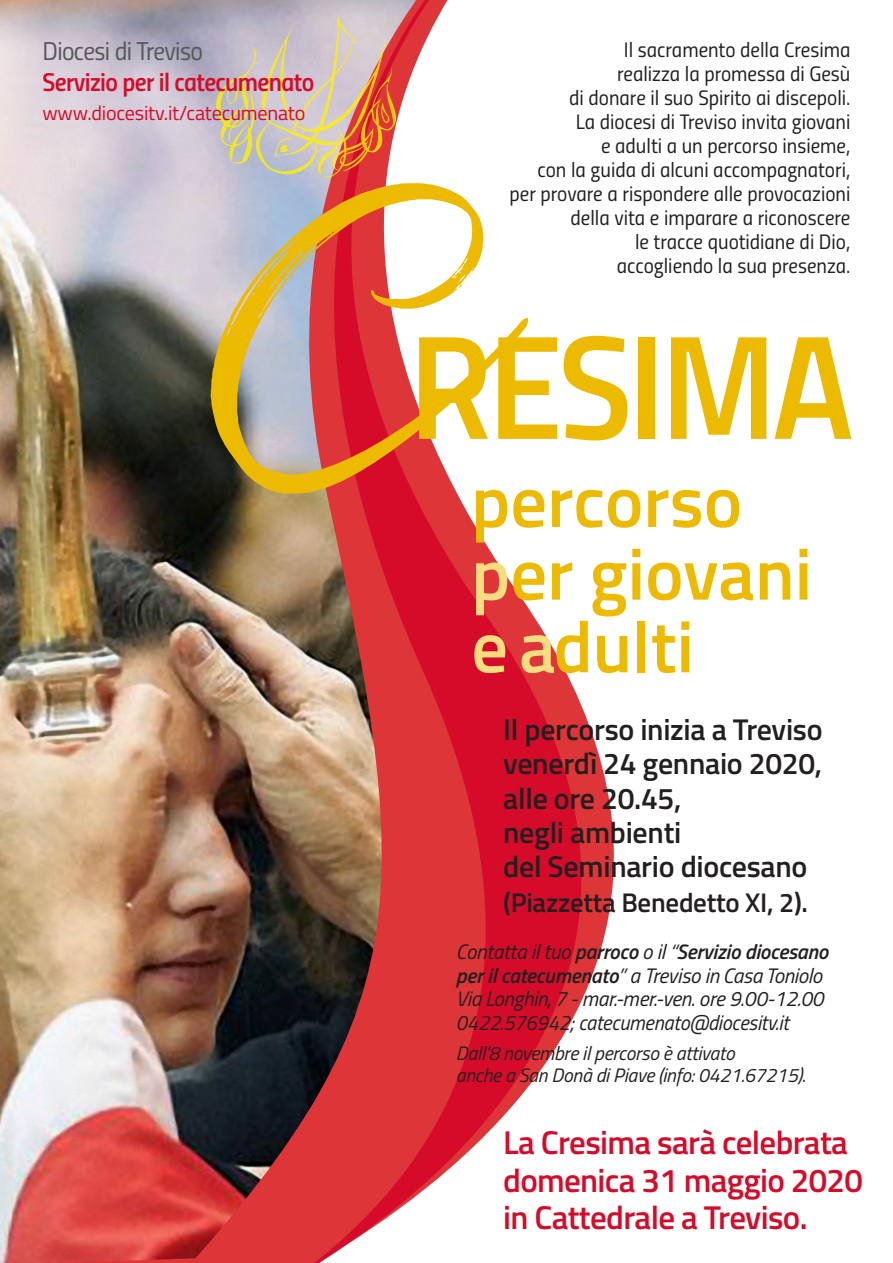
<style>
.page{position:relative;width:893px;height:1263px;background:#fff}
.page>*{position:absolute;margin:0;border:0;box-sizing:border-box;transform-origin:0 0}
.t1{font:148.05px "Titillium Semibold Upright";letter-spacing:-.03em;color:#ecba00}
.t2{font:600 72.6px "Titillium";color:#ecba00}
.t3{font:600 33px/37.7px "Titillium";letter-spacing:-.02em;color:#d60b29}
.t4{font:600 30px/34.2px "Titillium";letter-spacing:-.01em;color:#231f20}
.t5{font:600 27px "Titillium";letter-spacing:-.01em;color:#231f20}
.t6{font:25.8px "Titillium Semibold Upright";letter-spacing:-.025em;color:#d60b29}
.t7{font:25.8px "Titillium Regular Upright";letter-spacing:-.025em;color:#57585a}
.t8{font:21px/24px "Titillium Regular Upright";color:#231f20;text-align:right}
.t9{font:italic 21px/23.5px "Titillium";letter-spacing:-.01em;color:#231f20}
.t10{font:italic 21px "Titillium";letter-spacing:-.01em;color:#231f20;scale:.96 1}
.t11{font:20.1px "Titillium";letter-spacing:-.01em;color:#d60b29}
.t12{font:italic 19.5px/21.9px "Titillium";letter-spacing:-.01em;color:#231f20}
.s1{color:#f6dd80}
.s2{font-weight:600}
</style>
<div class="page">
<svg style="left:393px;top:0;width:221px;height:1213px"></svg>
<img style="left:0;top:0;width:393px;height:1263px">
<svg style="left:216px;top:17px;width:181px;height:161px;background:#d1b2a2"></svg>
<svg style="left:210px;top:183px;width:321px;height:311px"></svg>
<p class="t7" style="left:43px;top:32px;width:162px">Diocesi di Treviso</p>
<p class="t6" style="left:43px;top:63px;width:273px">Servizio per il catecumenato</p>
<p class="t11" style="left:43px;top:98px;width:264px">www.diocesitv.it/catecumenato</p>
<p class="t8" style="left:569px;top:37px;width:283px">Il sacramento della Cresima realizza la promessa di Gesù<br>di donare il suo Spirito ai discepoli.</p>
<p class="t8" style="left:509px;top:109px;width:342px">La diocesi di Treviso invita giovani<br>e adulti a un percorso insieme,<br>con la guida di alcuni accompagnatori, per provare a rispondere alle provocazioni della vita e imparare a riconoscere<br>le tracce quotidiane di Dio,<br>accogliendo la sua presenza.</p>
<p class="t1" style="left:409px;top:274px;width:446px">RESIMA</p>
<p class="t2" style="left:471px;top:447px;width:272px">percorso</p>
<p class="t2" style="left:471px;top:520px;width:342px"><span class="s1">p</span>er giovani</p>
<p class="t2" style="left:471px;top:592px;width:224px"><span class="s1">e a</span>dulti</p>
<p class="t4" style="left:503px;top:711px;width:321px">Il percorso inizia a Treviso venerdì 24 gennaio 2020, alle ore 20.45,<br>negli ambienti<br>del Seminario diocesano</p>
<p class="t5" style="left:503px;top:882px;width:306px">(Piazzetta Benedetto XI, 2).</p>
<p class="t9" style="left:456px;top:939px;width:374px">Contatta il tuo <span class="s2">parroco</span> o il “<span class="s2">Servizio diocesano per il catecumenato</span>” a Treviso in Casa Toniolo<br>Via Longhin, 7 - mar.-mer.-ven. ore 9.00‑12.00</p>
<p class="t10" style="left:456px;top:1007px;width:348px">0422.576942; catecumenato@diocesitv.it</p>
<p class="t12" style="left:456px;top:1041px;width:351px">Dall’8 novembre il percorso è attivato<br>anche a San Donà di Piave (info: 0421.67215).</p>
<p class="t3" style="left:503px;top:1122px;width:361px">La Cresima sarà celebrata domenica 31 maggio 2020 in Cattedrale a Treviso.</p>
</div>
